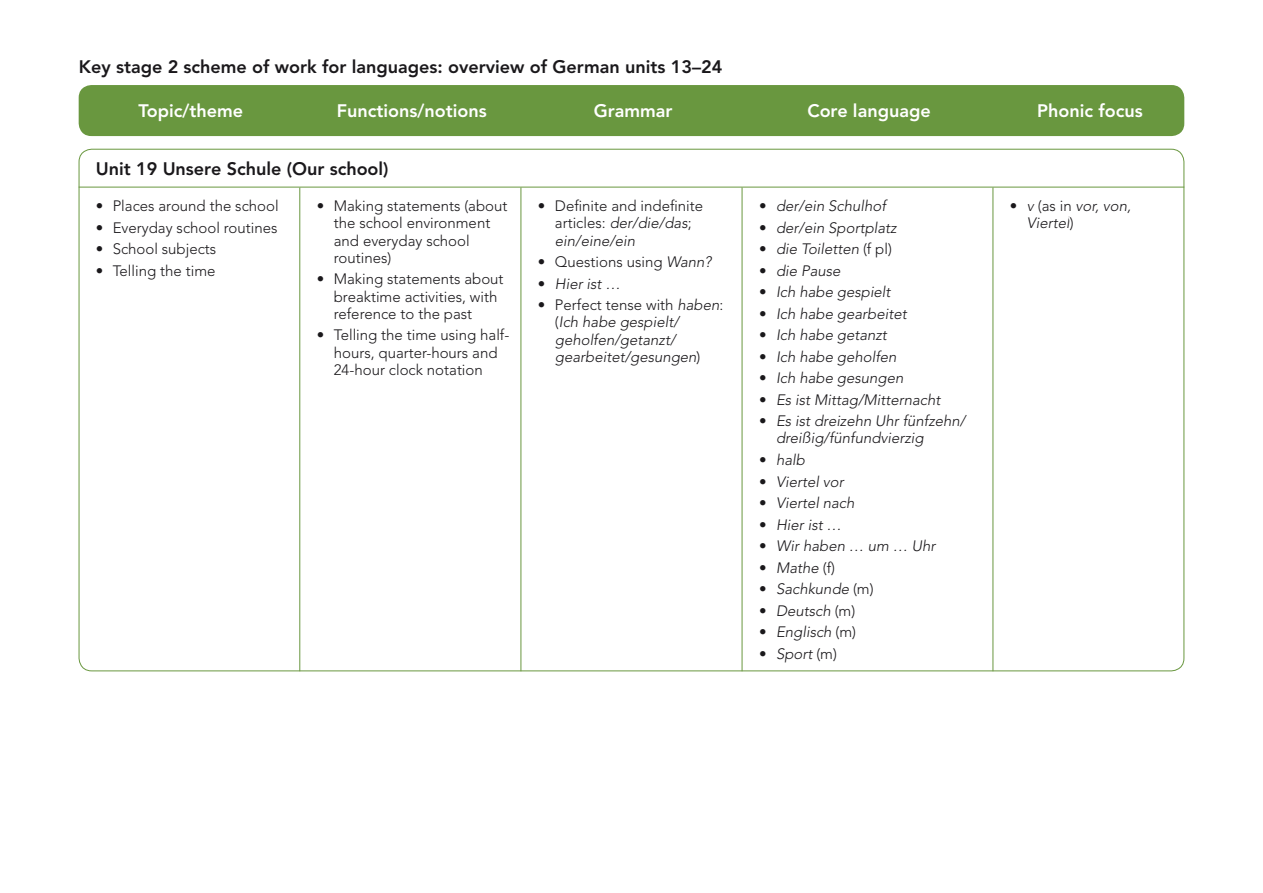
<style>
.page{position:relative;width:1263px;height:893px;background:#fff}
.page>*{position:absolute;margin:0;border:0;box-sizing:border-box;transform-origin:0 0}
.t1{font:800 18px "Avenir LT Std";color:#1a181b}
.t2{font:800 18px "Avenir LT Std";color:#fff}
.t3{font:italic 300 15px/17.2px "Avenir LT Std";color:#1a181b}
.t4{font:300 15px/17.2px "Avenir LT Std";color:#1a181b}
.s1{font-style:italic}
.s2{font-style:normal}
</style>
<div class="page">
<div style="left:79px;top:85px;width:1105px;height:51px;background:#69973f;border-radius:13px"></div>
<hr style="left:79px;top:187px;width:221px;height:1px;background:#69973f">
<hr style="left:300px;top:187px;width:221px;height:1px;background:#69973f">
<hr style="left:299px;top:187px;width:1px;height:484px;background:#69973f">
<hr style="left:521px;top:187px;width:221px;height:1px;background:#69973f">
<hr style="left:520px;top:187px;width:1px;height:484px;background:#69973f">
<hr style="left:742px;top:187px;width:251px;height:1px;background:#69973f">
<hr style="left:742px;top:187px;width:1px;height:484px;background:#69973f">
<hr style="left:993px;top:187px;width:191px;height:1px;background:#69973f">
<hr style="left:992px;top:187px;width:1px;height:484px;background:#69973f">
<svg style="left:94px;top:186px;width:416px;height:197px"></svg>
<div style="left:537px;top:202px;width:9px;height:8px;border:3px solid #fff;border-radius:50%"></div>
<div style="left:537px;top:258px;width:9px;height:8px;border:3px solid #fff;border-radius:50%"></div>
<div style="left:537px;top:279px;width:9px;height:9px;border:3px solid #fff;border-radius:50%"></div>
<div style="left:537px;top:301px;width:9px;height:8px;border:3px solid #fff;border-radius:50%"></div>
<div style="left:759px;top:202px;width:8px;height:8px;border:3px solid #fff;border-radius:50%"></div>
<div style="left:759px;top:223px;width:8px;height:9px;border:3px solid #fff;border-radius:50%"></div>
<div style="left:759px;top:245px;width:8px;height:8px;border:3px solid #fff;border-radius:50%"></div>
<div style="left:759px;top:266px;width:8px;height:9px;border:3px solid #fff;border-radius:50%"></div>
<div style="left:759px;top:288px;width:8px;height:8px;border:3px solid #fff;border-radius:50%"></div>
<div style="left:759px;top:309px;width:8px;height:9px;border:3px solid #fff;border-radius:50%"></div>
<div style="left:759px;top:331px;width:8px;height:8px;border:3px solid #fff;border-radius:50%"></div>
<div style="left:759px;top:352px;width:8px;height:9px;border:3px solid #fff;border-radius:50%"></div>
<div style="left:759px;top:374px;width:8px;height:8px;border:3px solid #fff;border-radius:50%"></div>
<div style="left:759px;top:395px;width:8px;height:9px;border:3px solid #fff;border-radius:50%"></div>
<div style="left:759px;top:417px;width:8px;height:8px;border:3px solid #fff;border-radius:50%"></div>
<div style="left:759px;top:455px;width:8px;height:9px;border:3px solid #fff;border-radius:50%"></div>
<div style="left:759px;top:477px;width:8px;height:8px;border:3px solid #fff;border-radius:50%"></div>
<div style="left:759px;top:498px;width:8px;height:9px;border:3px solid #fff;border-radius:50%"></div>
<div style="left:759px;top:520px;width:8px;height:8px;border:3px solid #fff;border-radius:50%"></div>
<div style="left:759px;top:541px;width:8px;height:9px;border:3px solid #fff;border-radius:50%"></div>
<div style="left:759px;top:563px;width:8px;height:8px;border:3px solid #fff;border-radius:50%"></div>
<div style="left:759px;top:585px;width:8px;height:8px;border:3px solid #fff;border-radius:50%"></div>
<div style="left:759px;top:606px;width:8px;height:8px;border:3px solid #fff;border-radius:50%"></div>
<div style="left:759px;top:628px;width:8px;height:8px;border:3px solid #fff;border-radius:50%"></div>
<div style="left:759px;top:649px;width:8px;height:8px;border:3px solid #fff;border-radius:50%"></div>
<svg style="left:773px;top:670px;width:198px;height:2px"></svg>
<div style="left:1009px;top:202px;width:9px;height:8px;border:3px solid #fff;border-radius:50%"></div>
<p class="t1" style="left:79px;top:56px;width:645px">Key stage 2 scheme of work for languages: overview of German units 13–24</p>
<p class="t2" style="left:138px;top:100px;width:106px">Topic/theme</p>
<p class="t2" style="left:337px;top:100px;width:151px">Functions/notions</p>
<p class="t2" style="left:594px;top:100px;width:80px">Grammar</p>
<p class="t2" style="left:807px;top:100px;width:125px">Core language</p>
<p class="t2" style="left:1037px;top:100px;width:107px">Phonic focus</p>
<p class="t1" style="left:96px;top:158px;width:294px">Unit 19 Unsere Schule (Our school)</p>
<p class="t4" style="left:96px;top:197px;width:184px">• Places around the school</p>
<p class="t4" style="left:96px;top:219px;width:183px">• Everyday school routines</p>
<p class="t4" style="left:96px;top:240px;width:122px">• School subjects</p>
<p class="t4" style="left:96px;top:262px;width:121px">• Telling the time</p>
<p class="t4" style="left:334px;top:197px;width:175px;text-indent:-17px">• Making statements (about the school environment and everyday school routines)</p>
<p class="t4" style="left:334px;top:271px;width:171px;text-indent:-17px">• Making statements about breaktime activities, with reference to the past</p>
<p class="t4" style="left:334px;top:327px;width:177px;text-indent:-17px">• Telling the time using half&shy;hours, quarter-hours and<br>24-hour clock notation</p>
<p class="t4" style="left:555px;top:197px;width:150px;text-indent:-17px">• Definite and indefinite articles: <span class="s1">der/die/das</span>; <span class="s1">ein/eine/ein</span></p>
<p class="t4" style="left:538px;top:253px;width:175px">• Questions using <span class="s1">Wann?</span></p>
<p class="t3" style="left:538px;top:275px;width:84px"><span class="s2">•</span> Hier ist …</p>
<p class="t3" style="left:555px;top:297px;width:170px;text-indent:-17px"><span class="s2">• Perfect tense with</span> haben<span class="s2">: (</span>Ich habe gespielt/ geholfen/getanzt/ gearbeitet/gesungen<span class="s2">)</span></p>
<p class="t3" style="left:759px;top:198px;width:128px"><span class="s2">•</span> der/ein Schulhof</p>
<p class="t3" style="left:759px;top:219px;width:139px"><span class="s2">•</span> der/ein Sportplatz</p>
<p class="t3" style="left:759px;top:241px;width:134px"><span class="s2">•</span> die Toiletten <span class="s2">(f pl)</span></p>
<p class="t3" style="left:759px;top:262px;width:83px"><span class="s2">•</span> die Pause</p>
<p class="t3" style="left:759px;top:284px;width:133px"><span class="s2">•</span> Ich habe gespielt</p>
<p class="t3" style="left:759px;top:305px;width:149px"><span class="s2">•</span> Ich habe gearbeitet</p>
<p class="t3" style="left:759px;top:327px;width:129px"><span class="s2">•</span> Ich habe getanzt</p>
<p class="t3" style="left:759px;top:348px;width:139px"><span class="s2">•</span> Ich habe geholfen</p>
<p class="t3" style="left:759px;top:370px;width:146px"><span class="s2">•</span> Ich habe gesungen</p>
<p class="t3" style="left:759px;top:391px;width:183px"><span class="s2">•</span> Es ist Mittag/Mitternacht</p>
<p class="t3" style="left:776px;top:413px;width:191px;text-indent:-17px"><span class="s2">•</span> Es ist dreizehn Uhr fünfzehn/ dreißig/fünfundvierzig</p>
<p class="t3" style="left:759px;top:451px;width:47px"><span class="s2">•</span> halb</p>
<p class="t3" style="left:759px;top:473px;width:86px"><span class="s2">•</span> Viertel vor</p>
<p class="t3" style="left:759px;top:494px;width:97px"><span class="s2">•</span> Viertel nach</p>
<p class="t3" style="left:759px;top:516px;width:84px"><span class="s2">•</span> Hier ist …</p>
<p class="t3" style="left:759px;top:537px;width:178px"><span class="s2">•</span> Wir haben … um … Uhr</p>
<p class="t3" style="left:759px;top:559px;width:77px"><span class="s2">•</span> Mathe <span class="s2">(f)</span></p>
<p class="t3" style="left:759px;top:580px;width:116px"><span class="s2">•</span> Sachkunde <span class="s2">(m)</span></p>
<p class="t3" style="left:759px;top:602px;width:98px"><span class="s2">•</span> Deutsch <span class="s2">(m)</span></p>
<p class="t3" style="left:759px;top:623px;width:99px"><span class="s2">•</span> Englisch <span class="s2">(m)</span></p>
<p class="t3" style="left:759px;top:645px;width:79px"><span class="s2">•</span> Sport <span class="s2">(m)</span></p>
<p class="t3" style="left:1027px;top:198px;width:106px;text-indent:-17px"><span class="s2">•</span> v <span class="s2">(as in</span> vor, von,<br>Viertel<span class="s2">)</span></p>
</div>
